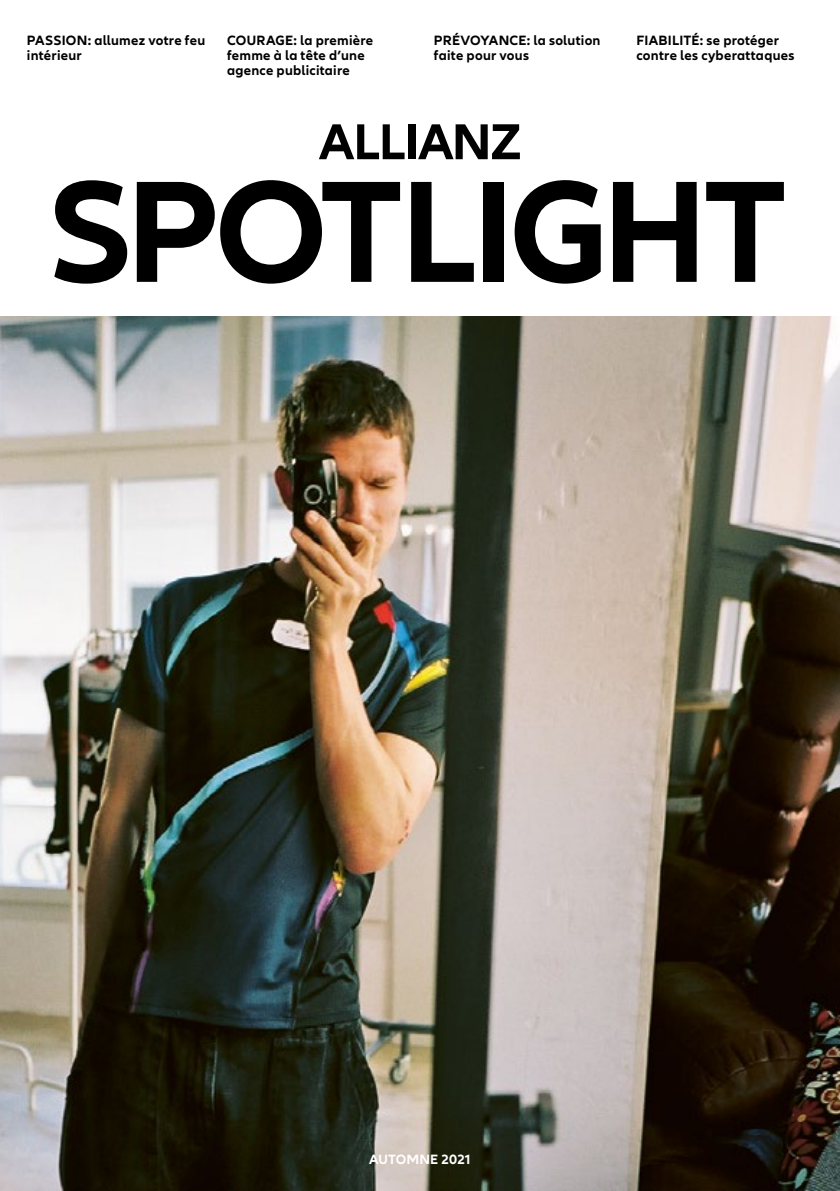
<style>
.page{position:relative;width:840px;height:1191px;background:#fff}
.page>*{position:absolute;margin:0;border:0;box-sizing:border-box;transform-origin:0 0}
.t1{font:700 149.8px "Allianz Neo";letter-spacing:-.035em;color:#000}
.t2{font:700 52.2px "Allianz Neo";letter-spacing:-.02em;color:#000}
.t3{font:700 14px/15px "Allianz Neo";letter-spacing:.02em;color:#000}
.t4{font:700 14px "Allianz Neo";letter-spacing:.01em;color:#fff}
</style>
<div class="page">
<img style="left:0;top:316px;width:839px;height:875px">
<p class="t3" style="left:27px;top:33px;width:180px">PASSION: allumez votre feu intérieur</p>
<p class="t3" style="left:227px;top:33px;width:147px">COURAGE: la première femme à la tête d’une agence publicitaire</p>
<p class="t3" style="left:433px;top:33px;width:168px">PRÉVOYANCE: la solution faite pour vous</p>
<p class="t3" style="left:636px;top:33px;width:159px">FIABILITÉ: se protéger contre les cyberattaques</p>
<h2 class="t2" style="left:318px;top:111px;width:204px">ALLIANZ</h2>
<h1 class="t1" style="left:47px;top:145px;width:742px">SPOTLIGHT</h1>
<p class="t4" style="left:369px;top:1150px;width:103px">AUTOMNE 2021</p>
</div>
